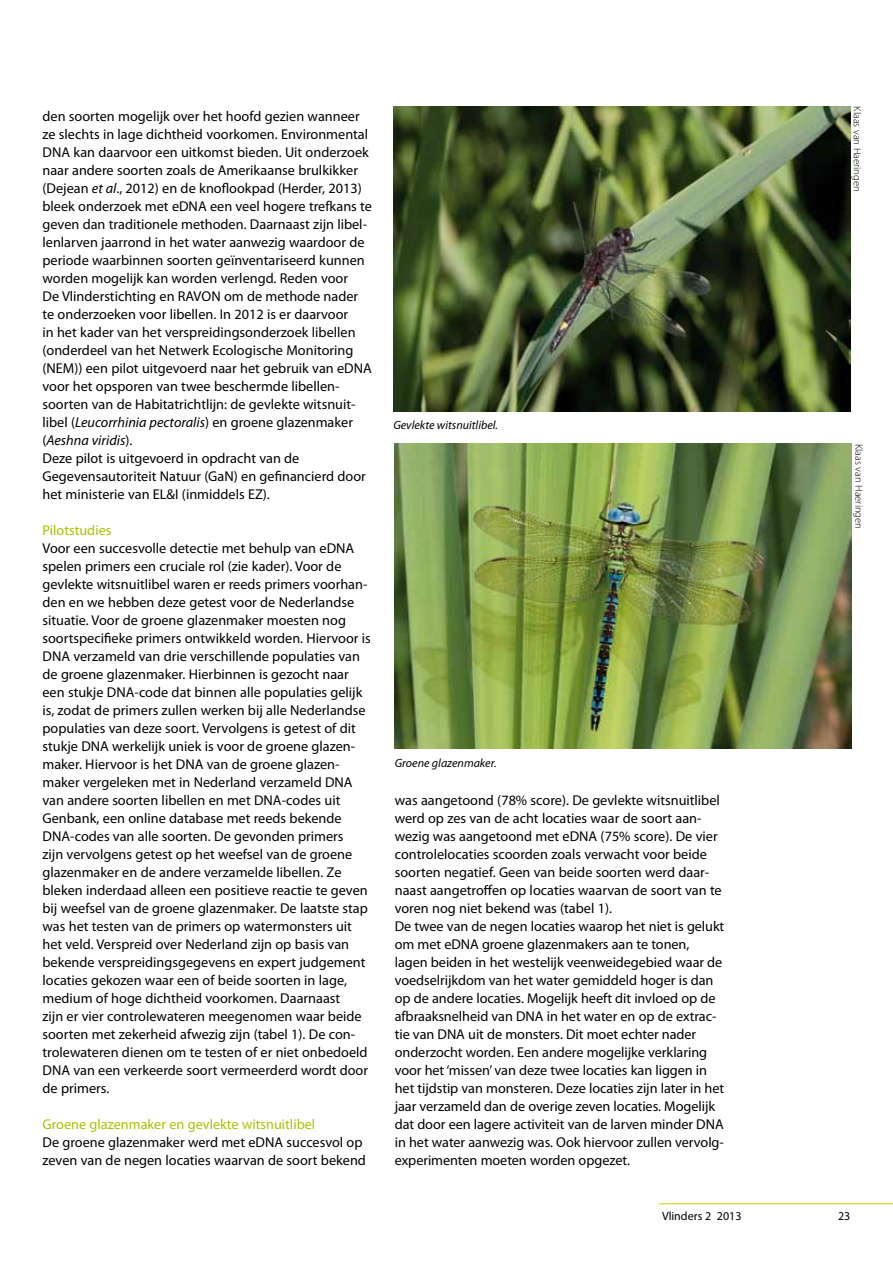
<style>
.page{position:relative;width:893px;height:1263px;background:#fff}
.page>*{position:absolute;margin:0;border:0;box-sizing:border-box;transform-origin:0 0}
.t1{font:14.25px/18px "Myriad Pro";color:#000}
.t2{font:14.25px "Myriad Pro";color:#abc100}
.t3{font:italic 12px "Myriad Pro";color:#000}
.t4{font:12px "Myriad Pro";color:#000}
.t5{font:300 10.5px "Myriad Pro";color:#000}
.s1{font-style:italic}
</style>
<div class="page">
<hr style="left:659px;top:1203px;width:234px;height:1px;background:#c9d200">
<img style="left:393px;top:106px;width:457px;height:305px">
<img style="left:395px;top:444px;width:457px;height:304px">
<p class="t1" style="left:43px;top:107px;width:331px">den soorten mogelijk over het hoofd gezien wanneer ze slechts in lage dichtheid voorkomen. Environmental DNA kan daarvoor een uitkomst bieden. Uit onderzoek naar andere soorten zoals de Amerikaanse brulkikker (Dejean <span class="s1">et al</span>., 2012) en de knoflookpad (Herder, 2013) bleek onderzoek met eDNA een veel hogere trefkans te geven dan traditionele methoden. Daarnaast zijn libel&shy;lenlarven jaarrond in het water aanwezig waardoor de periode waarbinnen soorten geïnventariseerd kunnen worden mogelijk kan worden verlengd. Reden voor<br>De Vlinderstichting en RAVON om de methode nader te onderzoeken voor libellen. In 2012 is er daarvoor<br>in het kader van het verspreidingsonderzoek libellen (onderdeel van het Netwerk Ecologische Monitoring (NEM)) een pilot uitgevoerd naar het gebruik van eDNA voor het opsporen van twee beschermde libellen&shy;soorten van de Habitatrichtlijn: de gevlekte witsnuit&shy;libel (<span class="s1">Leucorrhinia pectoralis</span>) en groene glazenmaker (<span class="s1">Aeshna viridis</span>).<br>Deze pilot is uitgevoerd in opdracht van de Gegevensautoriteit Natuur (GaN) en gefinancierd door het ministerie van EL&amp;I (inmiddels EZ).</p>
<p class="t2" style="left:43px;top:521px;width:70px">Pilotstudies</p>
<p class="t1" style="left:43px;top:539px;width:330px">Voor een succesvolle detectie met behulp van eDNA spelen primers een cruciale rol (zie kader). Voor de gevlekte witsnuitlibel waren er reeds primers voorhan&shy;den en we hebben deze getest voor de Nederlandse situatie. Voor de groene glazenmaker moesten nog soortspecifieke primers ontwikkeld worden. Hiervoor is DNA verzameld van drie verschillende populaties van de groene glazenmaker. Hierbinnen is gezocht naar een stukje DNA-code dat binnen alle populaties gelijk is, zodat de primers zullen werken bij alle Nederlandse populaties van deze soort. Vervolgens is getest of dit stukje DNA werkelijk uniek is voor de groene glazen&shy;maker. Hiervoor is het DNA van de groene glazen&shy;maker vergeleken met in Nederland verzameld DNA van andere soorten libellen en met DNA-codes uit Genbank, een online database met reeds bekende DNA-codes van alle soorten. De gevonden primers<br>zijn vervolgens getest op het weefsel van de groene glazenmaker en de andere verzamelde libellen. Ze bleken inderdaad alleen een positieve reactie te geven bij weefsel van de groene glazenmaker. De laatste stap was het testen van de primers op watermonsters uit het veld. Verspreid over Nederland zijn op basis van bekende verspreidingsgegevens en expert judgement locaties gekozen waar een of beide soorten in lage, medium of hoge dichtheid voorkomen. Daarnaast<br>zijn er vier controlewateren meegenomen waar beide soorten met zekerheid afwezig zijn (tabel 1). De con&shy;trolewateren dienen om te testen of er niet onbedoeld DNA van een verkeerde soort vermeerderd wordt door de primers.</p>
<p class="t2" style="left:43px;top:1115px;width:274px">Groene glazenmaker en gevlekte witsnuitlibel</p>
<p class="t1" style="left:43px;top:1133px;width:325px">De groene glazenmaker werd met eDNA succesvol op zeven van de negen locaties waarvan de soort bekend</p>
<p class="t3" style="left:393px;top:418px;width:106px">Gevlekte witsnuitlibel.</p>
<p class="t3" style="left:395px;top:755px;width:103px">Groene glazenmaker.</p>
<p class="t1" style="left:395px;top:791px;width:331px">was aangetoond (78% score). De gevlekte witsnuitlibel werd op zes van de acht locaties waar de soort aan&shy;wezig was aangetoond met eDNA (75% score). De vier controlelocaties scoorden zoals verwacht voor beide soorten negatief. Geen van beide soorten werd daar&shy;naast aangetroffen op locaties waarvan de soort van te voren nog niet bekend was (tabel 1).<br>De twee van de negen locaties waarop het niet is gelukt om met eDNA groene glazenmakers aan te tonen, lagen beiden in het westelijk veenweidegebied waar de voedselrijkdom van het water gemiddeld hoger is dan op de andere locaties. Mogelijk heeft dit invloed op de afbraaksnelheid van DNA in het water en op de extrac&shy;tie van DNA uit de monsters. Dit moet echter nader onderzocht worden. Een andere mogelijke verklaring voor het ‘missen’ van deze twee locaties kan liggen in het tijdstip van monsteren. Deze locaties zijn later in het jaar verzameld dan de overige zeven locaties. Mogelijk dat door een lagere activiteit van de larven minder DNA in het water aanwezig was. Ook hiervoor zullen vervolg&shy;experimenten moeten worden opgezet.</p>
<p class="t5" style="left:863px;top:106px;width:87px;rotate:90deg">Klaas van Haeringen</p>
<p class="t5" style="left:865px;top:444px;width:87px;rotate:90deg">Klaas van Haeringen</p>
<p class="t4" style="left:662px;top:1209px;width:81px">Vlinders 2 2013</p>
<p class="t4" style="left:838px;top:1209px;width:14px">23</p>
</div>
